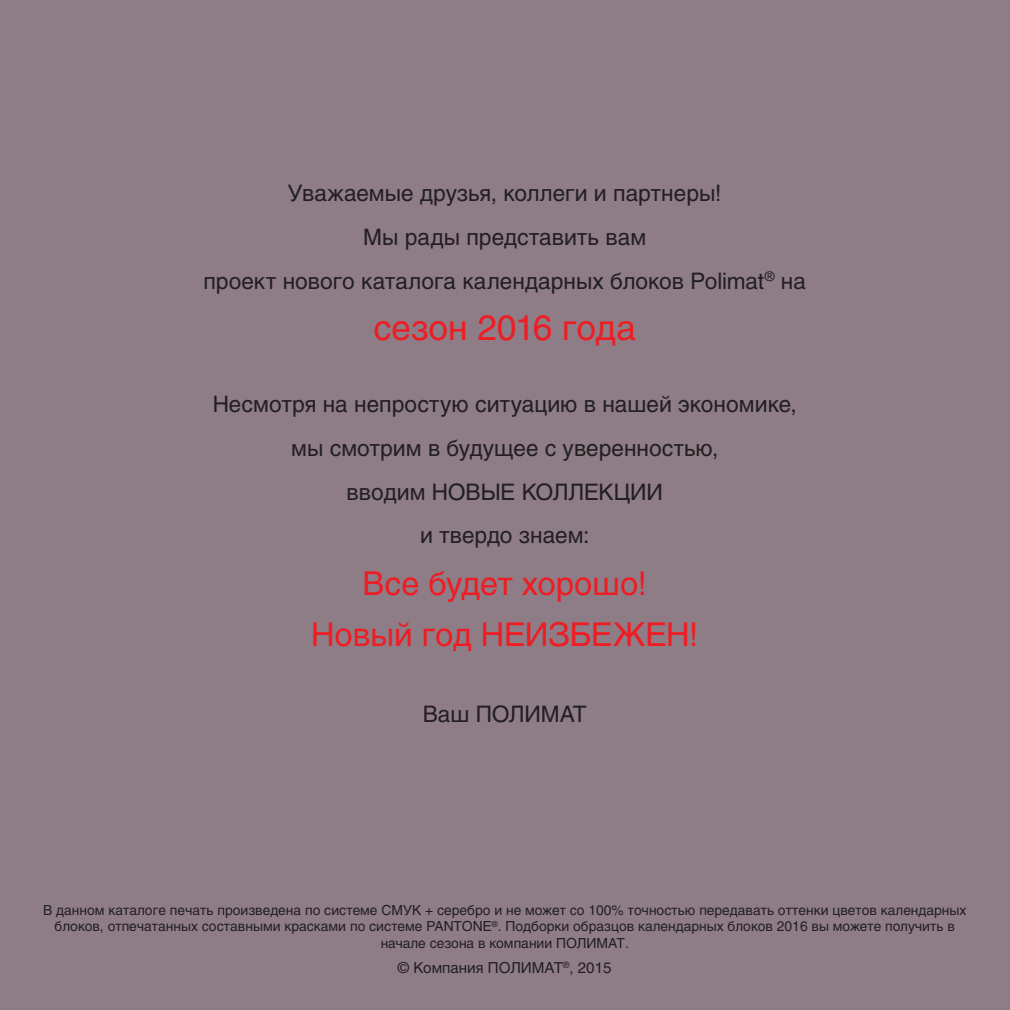
<style>
.page{position:relative;width:1010px;height:1010px;background:#8e7d87}
.page>*{position:absolute;margin:0;border:0;box-sizing:border-box;transform-origin:0 0}
.t1{font:35px "Helios";letter-spacing:-.005em;color:#ee1d23}
.t2{font:32.5px/51.2px "Helios";letter-spacing:-.005em;color:#ee1d23;text-align:center}
.t3{font:22.5px/43.8px "Helios";color:#231f20;text-align:center}
.t4{font:15px "Helios";color:#231f20}
.t5{font:13.75px/16.5px "Helios";color:#231f20;text-align:center}
</style>
<div class="page">
<h3 class="t3" style="left:203px;top:171px;width:604px">Уважаемые друзья, коллеги и партнеры!<br>Мы рады представить вам<br>проект нового каталога календарных блоков Polimat<sup>®</sup> на</h3>
<h1 class="t1" style="left:373px;top:307px;width:264px">сезон 2016 года</h1>
<h3 class="t3" style="left:213px;top:382px;width:586px">Несмотря на непростую ситуацию в нашей экономике, мы смотрим в будущее с уверенностью,<br>вводим НОВЫЕ КОЛЛЕКЦИИ<br>и твердо знаем:</h3>
<h2 class="t2" style="left:311px;top:557px;width:389px">Все будет хорошо!<br>Новый год НЕИЗБЕЖЕН!</h2>
<h3 class="t3" style="left:423px;top:691px;width:166px">Ваш ПОЛИМАТ</h3>
<p class="t5" style="left:43px;top:901px;width:925px">В данном каталоге печать произведена по системе СМУК + серебро и не может со 100% точностью передавать оттенки цветов календарных блоков, отпечатанных составными красками по системе PANTONE<sup>®</sup>. Подборки образцов календарных блоков 2016 вы можете получить в начале сезона в компании ПОЛИМАТ.</p>
<p class="t4" style="left:398px;top:958px;width:215px">© Компания ПОЛИМАТ<sup>®</sup>, 2015</p>
</div>
